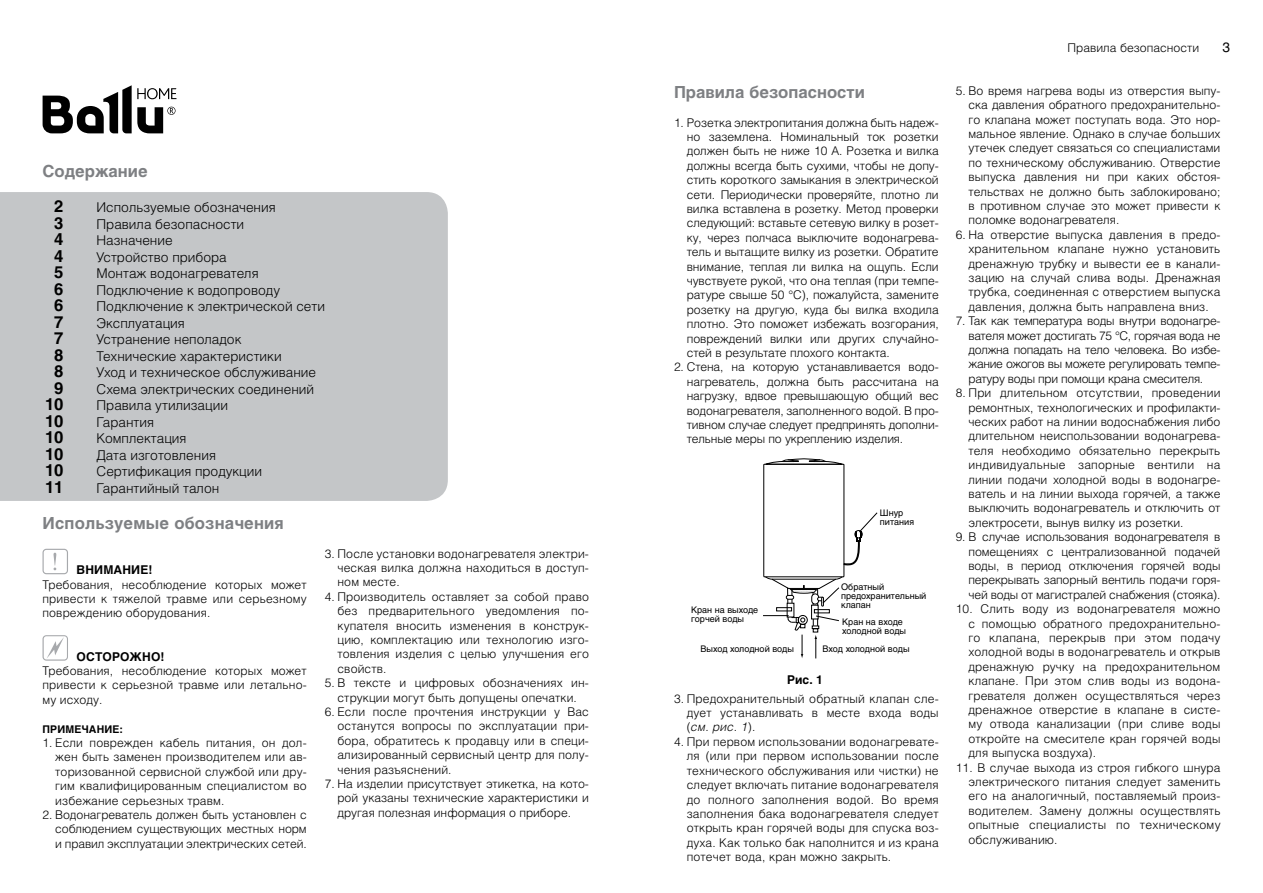
<style>
.page{position:relative;width:1263px;height:893px;background:#fff}
.page>*{position:absolute;margin:0;border:0;box-sizing:border-box;transform-origin:0 0}
.t1{font:700 16.5px "Helios";color:#7e8083}
.t2{font:700 16.5px "Helios";color:#000}
.t3{font:300 13.5px "Helios";color:#000}
.t4{font:13.5px "Helios";color:#000}
.t5{font:300 12px/14.4px "Helios";letter-spacing:.01em;color:#000;text-align:justify}
.t6{font:700 12px "Helios";letter-spacing:.01em;color:#000}
.t7{font:700 10.5px "Helios";letter-spacing:.01em;color:#000}
.t8{font:9px/9px "Helios";color:#000}
.s1{font-style:italic}
</style>
<div class="page">
<svg style="left:43px;top:85px;width:133px;height:48px"></svg>
<svg style="left:43px;top:549px;width:25px;height:25px"></svg>
<svg style="left:43px;top:635px;width:25px;height:26px"></svg>
<div style="left:0;top:192px;width:448px;height:309px;background:#c4c6c8"></div>
<svg style="left:844px;top:512px;width:34px;height:54px"></svg>
<svg style="left:765px;top:458px;width:78px;height:6px"></svg>
<div style="left:763px;top:464px;width:81px;height:113px;border:1px solid #000"></div>
<svg style="left:763px;top:576px;width:80px;height:82px"></svg>
<h1 class="t1" style="left:43px;top:161px;width:107px">Содержание</h1>
<h1 class="t2" style="left:54px;top:197px;width:11px">2</h1>
<p class="t3" style="left:97px;top:199px;width:181px">Используемые обозначения</p>
<h1 class="t2" style="left:54px;top:213px;width:11px">3</h1>
<p class="t3" style="left:97px;top:216px;width:149px">Правила безопасности</p>
<h1 class="t2" style="left:54px;top:230px;width:11px">4</h1>
<p class="t3" style="left:97px;top:232px;width:78px">Назначение</p>
<h1 class="t2" style="left:54px;top:246px;width:11px">4</h1>
<p class="t3" style="left:97px;top:249px;width:132px">Устройство прибора</p>
<h1 class="t2" style="left:54px;top:263px;width:11px">5</h1>
<p class="t3" style="left:97px;top:265px;width:164px">Монтаж водонагревателя</p>
<h1 class="t2" style="left:54px;top:279px;width:11px">6</h1>
<p class="t3" style="left:97px;top:282px;width:185px">Подключение к водопроводу</p>
<h1 class="t2" style="left:54px;top:296px;width:11px">6</h1>
<p class="t3" style="left:97px;top:298px;width:230px">Подключение к электрической сети</p>
<h1 class="t2" style="left:54px;top:312px;width:11px">7</h1>
<p class="t3" style="left:97px;top:315px;width:90px">Эксплуатация</p>
<h1 class="t2" style="left:54px;top:329px;width:11px">7</h1>
<p class="t3" style="left:97px;top:331px;width:147px">Устранение неполадок</p>
<h1 class="t2" style="left:54px;top:345px;width:11px">8</h1>
<p class="t3" style="left:97px;top:348px;width:187px">Технические характеристики</p>
<h1 class="t2" style="left:54px;top:362px;width:11px">8</h1>
<p class="t3" style="left:97px;top:364px;width:221px">Уход и техническое обслуживание</p>
<h1 class="t2" style="left:54px;top:378px;width:11px">9</h1>
<p class="t3" style="left:97px;top:381px;width:219px">Схема электрических соединений</p>
<h1 class="t2" style="left:45px;top:395px;width:20px">10</h1>
<p class="t3" style="left:97px;top:397px;width:133px">Правила утилизации</p>
<h1 class="t2" style="left:45px;top:411px;width:20px">10</h1>
<p class="t3" style="left:97px;top:414px;width:59px">Гарантия</p>
<h1 class="t2" style="left:45px;top:428px;width:20px">10</h1>
<p class="t3" style="left:97px;top:430px;width:91px">Комплектация</p>
<h1 class="t2" style="left:45px;top:444px;width:20px">10</h1>
<p class="t3" style="left:97px;top:447px;width:121px">Дата изготовления</p>
<h1 class="t2" style="left:45px;top:461px;width:20px">10</h1>
<p class="t3" style="left:97px;top:463px;width:167px">Сертификация продукции</p>
<h1 class="t2" style="left:45px;top:477px;width:20px">11</h1>
<p class="t3" style="left:97px;top:480px;width:124px">Гарантийный талон</p>
<h1 class="t1" style="left:43px;top:514px;width:243px">Используемые обозначения</h1>
<p class="t6" style="left:77px;top:563px;width:77px">ВНИМАНИЕ!</p>
<p class="t5" style="left:43px;top:577px;width:266px">Требования, несоблюдение которых может привести к тяжелой травме или серьезному повреждению оборудования.</p>
<p class="t6" style="left:77px;top:649px;width:89px">ОСТОРОЖНО!</p>
<p class="t5" style="left:43px;top:663px;width:266px">Требования, несоблюдение которых может привести к серьезной травме или летально&shy;му исходу.</p>
<p class="t7" style="left:43px;top:723px;width:82px">ПРИМЕЧАНИЕ:</p>
<p class="t5" style="left:55px;top:735px;width:253px;text-indent:-13px">1. Если поврежден кабель питания, он дол&shy;жен быть заменен производителем или ав&shy;торизованной сервисной службой или дру&shy;гим квалифицированным специалистом во избежание серьезных травм.</p>
<p class="t5" style="left:55px;top:807px;width:253px;text-indent:-13px">2. Водонагреватель должен быть установлен с соблюдением существующих местных норм и правил эксплуатации электрических сетей.</p>
<p class="t5" style="left:337px;top:546px;width:253px;text-indent:-13px">3. После установки водонагревателя электри&shy;ческая вилка должна находиться в доступ&shy;ном месте.</p>
<p class="t5" style="left:337px;top:589px;width:253px;text-indent:-13px">4. Производитель оставляет за собой право без предварительного уведомления по&shy;купателя вносить изменения в конструк&shy;цию, комплектацию или технологию изго&shy;товления изделия с целью улучшения его свойств.</p>
<p class="t5" style="left:325px;top:676px;width:266px;text-align:center">5. В тексте и цифровых обозначениях ин&shy;струкции могут быть допущены опечатки.</p>
<p class="t5" style="left:337px;top:704px;width:253px;text-indent:-13px">6. Если после прочтения инструкции у Вас останутся вопросы по эксплуатации при&shy;бора, обратитесь к продавцу или в специ&shy;ализированный сервисный центр для полу&shy;чения разъяснений.</p>
<p class="t5" style="left:337px;top:776px;width:253px;text-indent:-13px">7. На изделии присутствует этикетка, на кото&shy;рой указаны технические характеристики и другая полезная информация о приборе.</p>
<h1 class="t1" style="left:674px;top:82px;width:192px">Правила безопасности</h1>
<p class="t5" style="left:687px;top:115px;width:253px;text-indent:-13px">1. Розетка электропитания должна быть надеж&shy;но заземлена. Номинальный ток розетки должен быть не ниже 10 А. Розетка и вилка должны всегда быть сухими, чтобы не допу&shy;стить короткого замыкания в электрической сети. Периодически проверяйте, плотно ли вилка вставлена в розетку. Метод проверки следующий: вставьте сетевую вилку в розет&shy;ку, через полчаса выключите водонагрева&shy;тель и вытащите вилку из розетки. Обратите внимание, теплая ли вилка на ощупь. Если чувствуете рукой, что она теплая (при темпе&shy;ратуре свыше 50 °С), пожалуйста, замените розетку на другую, куда бы вилка входила плотно. Это поможет избежать возгорания, повреждений вилки или других случайно&shy;стей в результате плохого контакта.</p>
<p class="t5" style="left:687px;top:360px;width:253px;text-indent:-13px">2. Стена, на которую устанавливается водо&shy;нагреватель, должна быть рассчитана на нагрузку, вдвое превышающую общий вес водонагревателя, заполненного водой. В про&shy;тивном случае следует предпринять дополни&shy;тельные меры по укреплению изделия.</p>
<p class="t8" style="left:691px;top:605px;width:69px">Кран на выходе горчей воды</p>
<p class="t8" style="left:880px;top:508px;width:36px">Шнур питания</p>
<p class="t8" style="left:841px;top:583px;width:87px">Обратный предохранительный клапан</p>
<p class="t8" style="left:842px;top:617px;width:65px">Кран на входе холодной воды</p>
<p class="t8" style="left:700px;top:644px;width:95px">Выход холодной воды</p>
<p class="t8" style="left:822px;top:644px;width:89px">Вход холодной воды</p>
<p class="t6" style="left:787px;top:673px;width:37px">Рис. 1</p>
<p class="t5" style="left:687px;top:691px;width:253px;text-indent:-13px">3. Предохранительный обратный клапан сле&shy;дует устанавливать в месте входа воды (<span class="s1">см. рис. 1</span>).</p>
<p class="t5" style="left:687px;top:734px;width:253px;text-indent:-13px">4. При первом использовании водонагревате&shy;ля (или при первом использовании после технического обслуживания или чистки) не следует включать питание водонагревателя до полного заполнения водой. Во время заполнения бака водонагревателя следует открыть кран горячей воды для спуска воз&shy;духа. Как только бак наполнится и из крана потечет вода, кран можно закрыть.</p>
<p class="t5" style="left:1067px;top:41px;width:133px">Правила безопасности</p>
<p class="t4" style="left:1222px;top:39px;width:9px">3</p>
<p class="t5" style="left:968px;top:83px;width:254px;text-indent:-13px">5. Во время нагрева воды из отверстия выпу&shy;ска давления обратного предохранительно&shy;го клапана может поступать вода. Это нор&shy;мальное явление. Однако в случае больших утечек следует связаться со специалистами по техническому обслуживанию. Отверстие выпуска давления ни при каких обстоя&shy;тельствах не должно быть заблокировано; в противном случае это может привести к поломке водонагревателя.</p>
<p class="t5" style="left:968px;top:227px;width:253px;text-indent:-13px">6. На отверстие выпуска давления в предо&shy;хранительном клапане нужно установить дренажную трубку и вывести ее в канали&shy;зацию на случай слива воды. Дренажная трубка, соединенная с отверстием выпуска давления, должна быть направлена вниз.</p>
<p class="t5" style="left:968px;top:314px;width:253px;text-indent:-13px">7. Так как температура воды внутри водонагре&shy;вателя может достигать 75 °C, горячая вода не должна попадать на тело человека. Во избе&shy;жание ожогов вы можете регулировать темпе&shy;ратуру воды при помощи крана смесителя.</p>
<p class="t5" style="left:968px;top:386px;width:253px;text-indent:-13px">8. При длительном отсутствии, проведении ремонтных, технологических и профилакти&shy;ческих работ на линии водоснабжения либо длительном неиспользовании водонагрева&shy;теля необходимо обязательно перекрыть индивидуальные запорные вентили на линии подачи холодной воды в водонагре&shy;ватель и на линии выхода горячей, а также выключить водонагреватель и отключить от электросети, вынув вилку из розетки.</p>
<p class="t5" style="left:968px;top:530px;width:253px;text-indent:-13px">9. В случае использования водонагревателя в помещениях с централизованной подачей воды, в период отключения горячей воды перекрывать запорный вентиль подачи горя&shy;чей воды от магистралей снабжения (стояка).</p>
<p class="t5" style="left:968px;top:602px;width:253px;text-indent:-13px">10. Слить воду из водонагревателя можно с помощью обратного предохранительно&shy;го клапана, перекрыв при этом подачу холодной воды в водонагреватель и открыв дренажную ручку на предохранительном клапане. При этом слив воды из водона&shy;гревателя должен осуществляться через дренажное отверстие в клапане в систе&shy;му отвода канализации (при сливе воды откройте на смесителе кран горячей воды для выпуска воздуха).</p>
<p class="t5" style="left:968px;top:760px;width:254px;text-indent:-13px">11. В случае выхода из строя гибкого шнура электрического питания следует заменить его на аналогичный, поставляемый произ&shy;водителем. Замену должны осуществлять опытные специалисты по техническому обслуживанию.</p>
</div>
